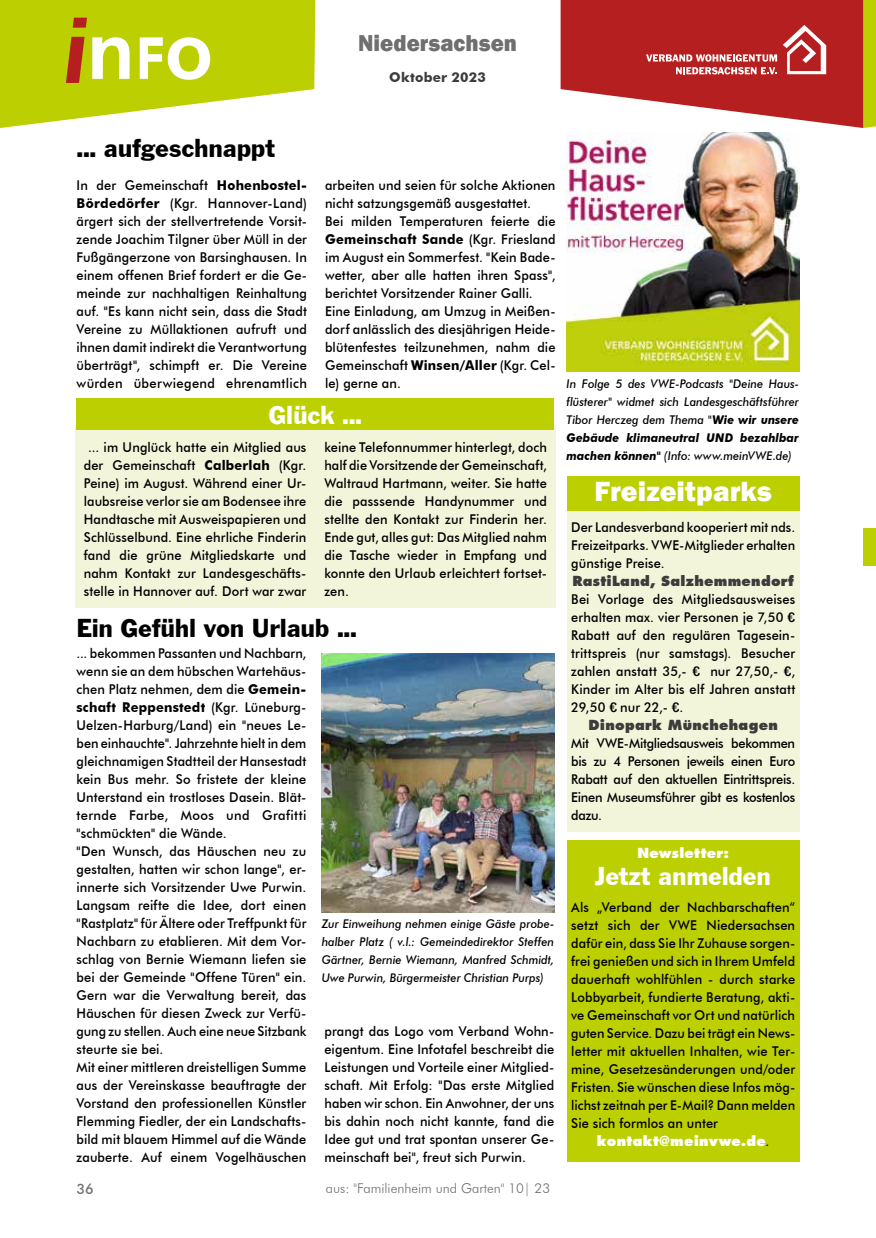
<style>
.page{position:relative;width:876px;height:1238px;background:#fff}
.page>*{position:absolute;margin:0;border:0;box-sizing:border-box;transform-origin:0 0}
.t1{font:800 28.5px "Franklin Gothic";color:#fff}
.t2{font:27px "Franklin Gothic";letter-spacing:-.01em;color:#000}
.t3{font:27px "Franklin Gothic";letter-spacing:-.01em;color:#fff}
.t4{font:800 23.55px "Franklin Gothic";letter-spacing:.005em;color:#706f6f;scale:.95 1}
.t5{font:500 14.25px "Futura BT";color:#706f6f}
.t6{font:500 13.5px/18px "Futura BT";letter-spacing:.01em;color:#000;text-align:justify;scale:.95 1}
.t7{font:500 13.5px/18px "Futura BT";letter-spacing:.01em;color:#000;text-align:justify;scale:.94 1}
.t8{font:800 13.5px "Futura Std";letter-spacing:.02em;color:#3c3c3b}
.t9{font:300 13.5px "Futura BT";color:#706f6f}
.t10{font:800 13.5px "Futura Std";letter-spacing:.02em;color:#fff}
.t11{font:700 13.5px "Futura BT";letter-spacing:.015em;color:#3c3c3b}
.t12{font:italic 500 12px/18px "Futura BT";color:#000;text-align:justify;scale:.95 1}
.s1{font-weight:700}
.s2{font-family:"Arial Rounded MT Bold";font-weight:400}
.s3{font-family:"Futura BT";font-weight:500;color:#000}
</style>
<div class="page">
<svg style="left:561px;top:0;width:315px;height:128px"></svg>
<svg style="left:0;top:0;width:315px;height:128px"></svg>
<div style="left:863px;top:528px;width:13px;height:38px;background:#bccf00"></div>
<div style="left:567px;top:840px;width:232px;height:321px;background:#bccf00"></div>
<div style="left:75px;top:425px;width:480px;height:183px;background:#f3f5db"></div>
<div style="left:77px;top:398px;width:477px;height:32px;background:#bccf00"></div>
<div style="left:567px;top:510px;width:232px;height:321px;background:#f3f5db"></div>
<div style="left:567px;top:475px;width:232px;height:35px;background:#bccf00"></div>
<img style="left:567px;top:133px;width:232px;height:238px">
<img style="left:322px;top:653px;width:232px;height:259px">
<h3 class="t4" style="left:358px;top:28px;width:169px">Niedersachsen</h3>
<p class="t11" style="left:389px;top:69px;width:98px">Oktober 2023</p>
<h2 class="t2" style="left:77px;top:132px;width:200px">... aufgeschnappt</h2>
<p class="t6" style="left:77px;top:176px;width:244px">In der Gemeinschaft <span class="s1">Hohenbostel-Bördedörfer</span> (Kgr. Hannover-Land) ärgert sich der stellvertretende Vorsit&shy;zende Joachim Tilgner über Müll in der Fußgängerzone von Barsinghausen. In einem offenen Brief fordert er die Ge&shy;meinde zur nachhaltigen Reinhaltung auf. "Es kann nicht sein, dass die Stadt Vereine zu Müllaktionen aufruft und ihnen damit indirekt die Verantwortung überträgt", schimpft er. Die Vereine würden überwiegend ehrenamtlich</p>
<p class="t6" style="left:325px;top:176px;width:244px;text-align:left">arbeiten und seien für solche Aktionen nicht satzungsgemäß ausgestattet.<br>Bei milden Temperaturen feierte die <span class="s1">Gemeinschaft Sande</span> (Kgr. Friesland im August ein Sommerfest. "Kein Bade&shy;wetter, aber alle hatten ihren Spass", berichtet Vorsitzender Rainer Galli.<br>Eine Einladung, am Umzug in Meißen&shy;dorf anlässlich des diesjährigen Heide&shy;blütenfestes teilzunehmen, nahm die Gemeinschaft <span class="s1">Winsen/Aller</span> (Kgr. Cel&shy;le) gerne an.</p>
<h2 class="t3" style="left:269px;top:398px;width:95px">Glück ...</h2>
<p class="t6" style="left:84px;top:438px;width:236px;text-align:center">... im Unglück hatte ein Mitglied aus der Gemeinschaft <span class="s1">Calberlah</span> (Kgr.<br>Peine) im August. Während einer Ur&shy;laubsreise verlor sie am Bodensee ihre Handtasche mit Ausweispapieren und Schlüsselbund. Eine ehrliche Finderin fand die grüne Mitgliedskarte und nahm Kontakt zur Landesgeschäfts&shy;stelle in Hannover auf. Dort war zwar</p>
<p class="t6" style="left:324px;top:438px;width:236px">keine Telefonnummer hinterlegt, doch half die Vorsitzende der Gemeinschaft, Waltraud Hartmann, weiter. Sie hatte die passsende Handynummer und stellte den Kontakt zur Finderin her.<br>Ende gut, alles gut: Das Mitglied nahm die Tasche wieder in Empfang und konnte den Urlaub erleichtert fortset&shy;zen.</p>
<h2 class="t2" style="left:77px;top:612px;width:282px">Ein Gefühl von Urlaub ...</h2>
<p class="t7" style="left:77px;top:644px;width:246px;text-align:left">... bekommen Passanten und Nachbarn, wenn sie an dem hübschen Wartehäus&shy;chen Platz nehmen, dem die <span class="s1">Gemein&shy;schaft Reppenstedt</span> (Kgr. Lüneburg-Uelzen-Harburg/Land) ein "neues Le&shy;ben einhauchte". Jahrzehnte hielt in dem gleichnamigen Stadtteil der Hansestadt kein Bus mehr. So fristete der kleine Unterstand ein trostloses Dasein. Blät&shy;ternde Farbe, Moos und Grafitti "schmückten" die Wände.<br>"Den Wunsch, das Häuschen neu zu gestalten, hatten wir schon lange", er&shy;innerte sich Vorsitzender Uwe Purwin.<br>Langsam reifte die Idee, dort einen "Rastplatz" für Ältere oder Treffpunkt für Nachbarn zu etablieren. Mit dem Vor&shy;schlag von Bernie Wiemann liefen sie bei der Gemeinde "Offene Türen" ein.<br>Gern war die Verwaltung bereit, das Häuschen für diesen Zweck zur Verfü&shy;gung zu stellen. Auch eine neue Sitzbank steurte sie bei.<br>Mit einer mittleren dreistelligen Summe aus der Vereinskasse beauftragte der Vorstand den professionellen Künstler Flemming Fiedler, der ein Landschafts&shy;bild mit blauem Himmel auf die Wände zauberte. Auf einem Vogelhäuschen</p>
<p class="t12" style="left:322px;top:914px;width:246px">Zur Einweihung nehmen einige Gäste probe&shy;halber Platz ( v.l.: Gemeindedirektor Steffen Gärtner, Bernie Wiemann, Manfred Schmidt, Uwe Purwin, Bürgermeister Christian Purps)</p>
<p class="t6" style="left:324px;top:1022px;width:243px">prangt das Logo vom Verband Wohn&shy;eigentum. Eine Infotafel beschreibt die Leistungen und Vorteile einer Mitglied&shy;schaft. Mit Erfolg: "Das erste Mitglied haben wir schon. Ein Anwohner, der uns bis dahin noch nicht kannte, fand die Idee gut und trat spontan unserer Ge&shy;meinschaft bei", freut sich Purwin.</p>
<p class="t5" style="left:77px;top:1179px;width:19px">36</p>
<p class="t9" style="left:326px;top:1179px;width:226px">aus: "Familienheim und Garten" 10| 23</p>
<p class="t12" style="left:566px;top:374px;width:246px">In Folge 5 des VWE-Podcasts "Deine Haus&shy;flüsterer" widmet sich Landesgeschäftsführer Tibor Herczeg dem Thema "<span class="s1">Wie wir unsere Gebäude klimaneutral UND bezahlbar machen können"</span> (Info: www.meinVWE.de)</p>
<h1 class="t1" style="left:595px;top:473px;width:179px">Freizeitparks</h1>
<p class="t7" style="left:571px;top:518px;width:240px">Der Landesverband kooperiert mit nds.<br>Freizeitparks. VWE-Mitglieder erhalten günstige Preise.</p>
<p class="t8" style="left:572px;top:572px;width:223px">RastiLand, Salzhemmendorf</p>
<p class="t6" style="left:571px;top:590px;width:237px">Bei Vorlage des Mitgliedsausweises erhalten max. vier Personen je 7,50 <span class="s2">€ </span>Rabatt auf den regulären Tagesein&shy;trittspreis (nur samstags). Besucher zahlen anstatt 35,- <span class="s2">€</span> nur 27,50,- <span class="s2">€</span>, Kinder im Alter bis elf Jahren anstatt 29,50 <span class="s2">€</span> nur 22,- <span class="s2">€</span>.</p>
<p class="t8" style="left:589px;top:716px;width:191px">Dinopark Münchehagen</p>
<p class="t6" style="left:571px;top:734px;width:237px">Mit VWE-Mitgliedsausweis bekommen bis zu 4 Personen jeweils einen Euro Rabatt auf den aktuellen Eintrittspreis.<br>Einen Museumsführer gibt es kostenlos dazu.</p>
<p class="t10" style="left:637px;top:844px;width:93px">Newsletter:</p>
<h2 class="t3" style="left:595px;top:859px;width:177px">Jetzt anmelden</h2>
<p class="t6" style="left:571px;top:898px;width:237px">Als „Verband der Nachbarschaften“ setzt sich der VWE Niedersachsen dafür ein, dass Sie Ihr Zuhause sorgen&shy;frei genießen und sich in Ihrem Umfeld dauerhaft wohlfühlen - durch starke Lobbyarbeit, fundierte Beratung, akti&shy;ve Gemeinschaft vor Ort und natürlich guten Service. Dazu bei trägt ein News&shy;letter mit aktuellen Inhalten, wie Ter&shy;mine, Gesetzesänderungen und/oder Fristen. Sie wünschen diese Infos mög&shy;lichst zeitnah per E-Mail? Dann melden Sie sich formlos an unter</p>
<p class="t10" style="left:597px;top:1132px;width:174px">kontakt@meinvwe.de<span class="s3">.</span></p>
</div>
